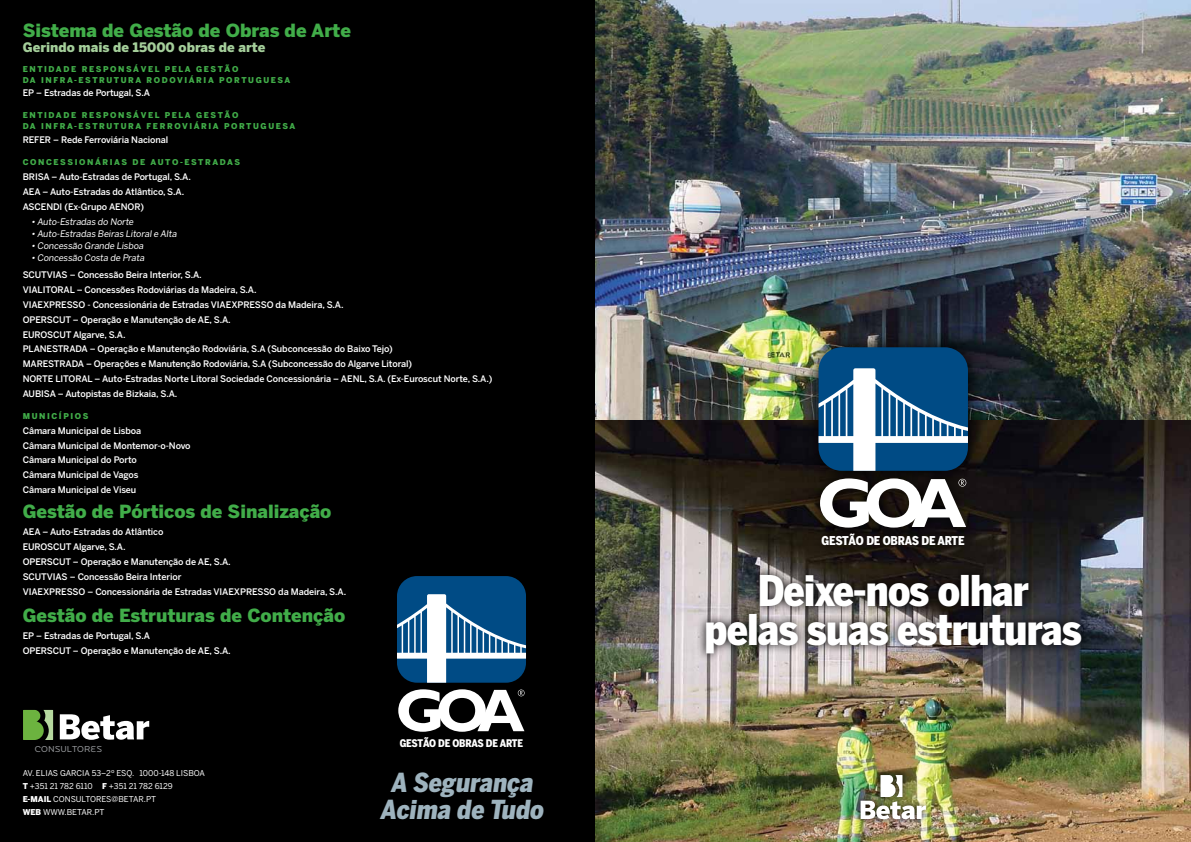
<style>
.page{position:relative;width:1191px;height:842px;background:#fff}
.page>*{position:absolute;margin:0;border:0;box-sizing:border-box;transform-origin:0 0}
.t1{font:900 42px/39px "Benton Sans Cond";letter-spacing:-.02em;color:#fff;text-align:center}
.t2{font:900 26px/27px "Benton Sans Cond";letter-spacing:-.01em;color:#9eb3be;text-align:center}
.t3{font:900 18px "Benton Sans";color:#41ad49}
.t4{font:900 13px "Benton Sans";color:#a4ce9a}
.t5{font:900 12.1px "Benton Sans Cond";letter-spacing:-.02em;color:#fff}
.t6{font:900 10.4px "Benton Sans Cond";letter-spacing:-.02em;color:#fff}
.t7{font:500 9px/14.8px "Benton Sans";letter-spacing:-.01em;color:#fff}
.t8{font:9px "Benton Sans";color:#fff}
.t9{font:8.9px "Locator Display";color:#939598}
.t10{font:900 8px/11px "Benton Sans";letter-spacing:.2em;color:#41ad49}
.t11{font:8px/13px "Benton Sans";color:#fff}
.s1{font-weight:900}
</style>
<div class="page">
<div style="left:0;top:0;width:595px;height:842px;background:#000"></div>
<img style="left:595px;top:0;width:596px;height:842px">
<svg style="left:697px;top:565px;width:393px;height:98px"></svg>
<svg style="left:802px;top:331px;width:182px;height:230px"></svg>
<svg style="left:820px;top:478px;width:146px;height:50px"></svg>
<div style="left:818px;top:347px;width:150px;height:124px;background:#004b85;border-radius:23px"></div>
<svg style="left:818px;top:368px;width:150px;height:103px"></svg>
<svg style="left:398px;top:689px;width:126px;height:43px"></svg>
<div style="left:397px;top:576px;width:129px;height:107px;background:#004b85;border-radius:20px"></div>
<svg style="left:397px;top:594px;width:129px;height:89px"></svg>
<div style="left:855px;top:770px;width:76px;height:54px;background:#000;opacity:.75"></div>
<img style="left:860px;top:775px;width:66px;height:44px">
<svg style="left:23px;top:710px;width:30px;height:30px"></svg>
<svg style="left:60px;top:714px;width:89px;height:26px"></svg>
<h3 class="t3" style="left:23px;top:20px;width:330px">SISTEMA DE GESTÃO DE OBRAS DE ARTE</h3>
<h3 class="t4" style="left:23px;top:39px;width:244px">GERINDO MAIS DE 15000 OBRAS DE ARTE</h3>
<p class="t10" style="left:23px;top:63px;width:256px">ENTIDA DE RES PO NS ÁVEL PELA GES TÃO<br>DA I NFRA-ES TRUTURA RO DO VIÁRIA PO RTUG UESA</p>
<p class="t7" style="left:23px;top:86px;width:129px">EP – Estradas de Portugal, S.A</p>
<p class="t10" style="left:23px;top:110px;width:261px">ENTIDA DE RES PO NS ÁVEL PELA GES TÃO<br>DA I NFRA-ES TRUTURA FE RRO VIÁRIA PO RTUG UESA</p>
<p class="t7" style="left:23px;top:132px;width:147px">REFER – Rede Ferroviária Nacional</p>
<p class="t10" style="left:23px;top:157px;width:31px">CO NCESS</p>
<p class="t10" style="left:75px;top:157px;width:47px">IO NÁRIAS</p>
<p class="t10" style="left:133px;top:157px;width:102px">DE AUTO -ES TRA DAS</p>
<p class="t7" style="left:23px;top:169px;width:170px">BRISA – Auto-Estradas de Portugal, S.A.<br>AEA – Auto-Estradas do Atlântico, S.A.<br>ASCENDI (Ex-Grupo AENOR)</p>
<p class="t8" style="left:31px;top:216px;width:105px">• Auto-Estradas do Norte</p>
<p class="t8" style="left:31px;top:228px;width:148px">• Auto-Estradas Beiras Litorale Alta</p>
<p class="t8" style="left:31px;top:240px;width:115px">• Concessão Grande Lisboa</p>
<p class="t8" style="left:31px;top:252px;width:116px">• Concessão Costa de Prata</p>
<p class="t7" style="left:23px;top:267px;width:322px">SCUTVIAS – Concessão Beira Interior, S.A.<br>VIALITORAL – Concessões Rodoviárias da Madeira, S.A.<br>VIAEXPRESSO - Concessionária de Estradas VIAEXPRESSO da Madeira, S.A.<br>Operscut</p>
<p class="t7" style="left:73px;top:312px;width:159px">– Operação e Manutenção de AE, S.A.</p>
<p class="t7" style="left:23px;top:327px;width:13px">Euroscut</p>
<p class="t7" style="left:23px;top:327px;width:391px;text-indent:50px">Algarve, S.A.<br>PLANESTRADA – Operação e Manutenção Rodoviária, S.A (Subconcessão do Baixo Tejo)<br>MARESTRADA – Operações e Manutenção Rodoviária, S.A (Subconcessão do Algarve Litoral)<br>Norte</p>
<p class="t7" style="left:23px;top:371px;width:471px;text-indent:72px">– Auto-Estradas Norte Litoral Sociedade Concessionária – AENL, S.A. (Ex-Euroscut Norte, S.A.)<br>AUBISA – Autopistas de Bizkaia, S.A.</p>
<p class="t10" style="left:23px;top:410px;width:60px">MUNIC ÍPIOS</p>
<p class="t7" style="left:23px;top:423px;width:169px">Câmara Municipal de Lisboa<br>Câmara Municipal de Montemor-o-Novo<br>Câmara Municipal do Porto<br>Câmara Municipal de Vagos<br>Câmara Municipal de Viseu</p>
<h3 class="t3" style="left:23px;top:500px;width:310px">GESTÃO DE PÓRTICOS DE SINALIZAÇÃO</h3>
<p class="t7" style="left:23px;top:524px;width:142px">AEA – Auto-Estradas do Atlântico<br>Euroscut</p>
<p class="t7" style="left:55px;top:371px;width:12px">Litoral</p>
<p class="t7" style="left:73px;top:539px;width:54px">Algarve, S.A.</p>
<p class="t7" style="left:23px;top:554px;width:325px;text-indent:50px">– Operação e Manutenção de AE, S.A.<br>SCUTVIAS – Concessão Beira Interior<br>VIAEXPRESSO – Concessionária de Estradas VIAEXPRESSO da Madeira, S.A.</p>
<h3 class="t3" style="left:23px;top:604px;width:324px">GESTÃO DE ESTRUTURAS DE CONTENÇÃO</h3>
<p class="t7" style="left:23px;top:629px;width:129px">EP – Estradas de Portugal, S.A<br>Operscut</p>
<p class="t7" style="left:23px;top:554px;width:14px">Operscut</p>
<p class="t7" style="left:73px;top:643px;width:159px">– Operação e Manutenção de AE, S.A.</p>
<p class="t9" style="left:35px;top:744px;width:69px">CONSULTORES</p>
<p class="t11" style="left:23px;top:766px;width:183px">Av. El ias Garc ia 53–2º Esq. 1000-148 Lisboa<br><span class="s1">T</span> +351 21 782 6110 <span class="s1">F</span> +351 21 782 6129<br><span class="s1">E-MAIL</span> consultores@betar.pt<br><span class="s1">WEB</span> www.betar.pt</p>
<p class="t6" style="left:400px;top:737px;width:125px">gestão de obras de arte</p>
<h2 class="t2" style="left:380px;top:769px;width:169px">A Segurança<br>Acima de Tudo</h2>
<h3 class="t5" style="left:821px;top:533px;width:144px">gestão de obras de arte</h3>
<h1 class="t1" style="left:704px;top:571px;width:379px">Deixe-nos olhar<br>pelas suas estruturas</h1>
</div>
